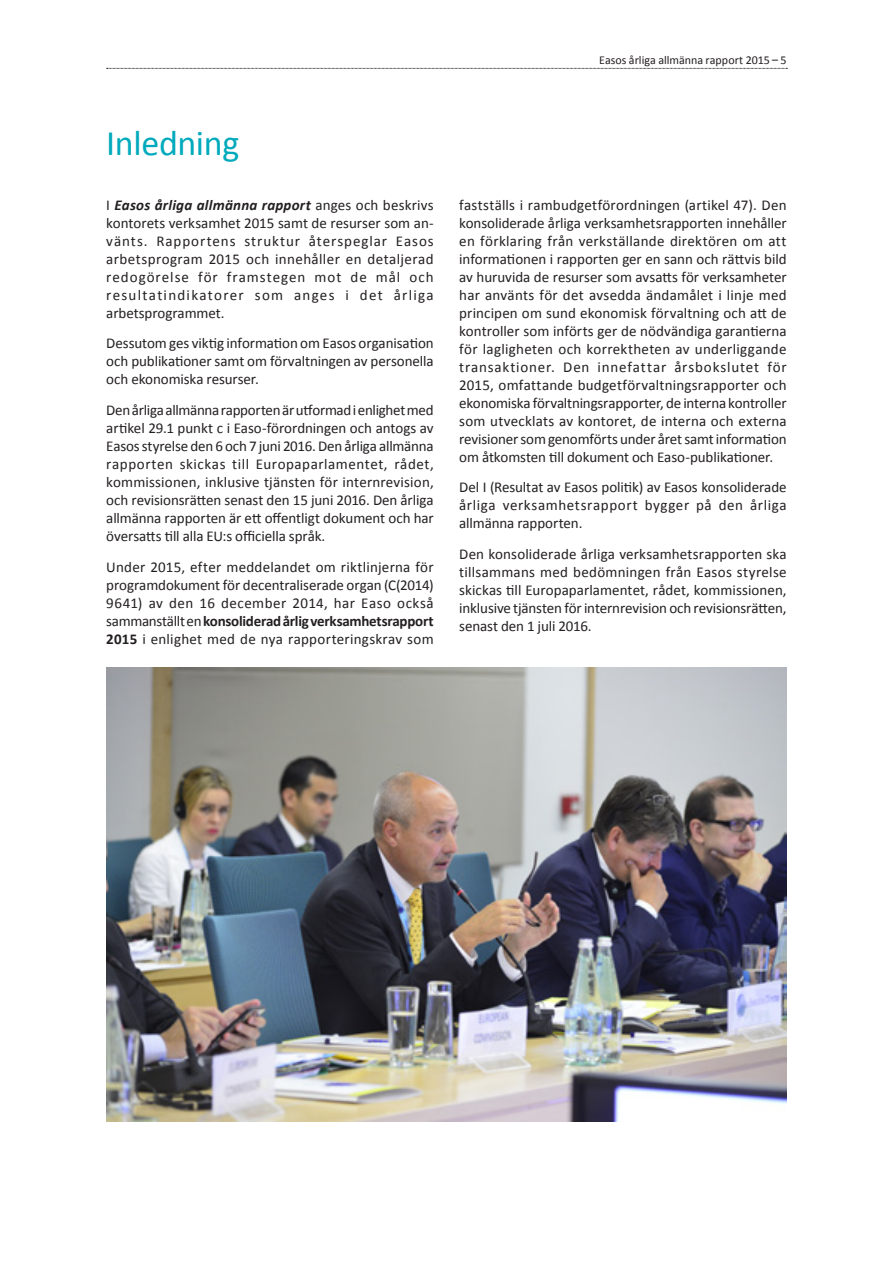
<style>
.page{position:relative;width:893px;height:1263px;background:#fff}
.page>*{position:absolute;margin:0;border:0;box-sizing:border-box;transform-origin:0 0}
.T1{font:36px "Calibri";letter-spacing:-.01em;color:#00aabc}
.body{font:15px/18px "Calibri";letter-spacing:-.005em;color:#231f20;text-align:justify}
.t1{font:12px "Calibri";color:#231f20}
.s1{font-weight:700;font-style:italic}
.s2{font-weight:700}
</style>
<div class="page">
<svg style="left:107px;top:68px;width:680px;height:1px"></svg>
<img style="left:106px;top:668px;width:681px;height:453px">
<p class="T1" style="left:106px;top:120px;width:135px">Inledning</p>
<p class="body" style="left:106px;top:196px;width:329px">I <span class="s1">Easos årliga allmänna rapport</span> anges och beskrivs kontorets verksamhet 2015 samt de resurser som an&shy;vänts. Rapportens struktur återspeglar Easos arbetsprogram 2015 och innehåller en detaljerad redogörelse för framstegen mot de mål och resultatindikatorer som anges i det årliga arbetsprogrammet.</p>
<p class="body" style="left:106px;top:334px;width:329px">Dessutom ges viktig information om Easos organisation och publikationer samt om förvaltningen av personella och ekonomiska resurser.</p>
<p class="body" style="left:106px;top:401px;width:329px">Den årliga allmänna rapporten är utformad ienlighet med artikel 29.1 punkt c i Easo-förordningen och antogs av Easos styrelse den 6 och 7 juni 2016. Den årliga allmänna rapporten skickas till Europaparlamentet, rådet, kommissionen, inklusive tjänsten för internrevision, och revisionsrätten senast den 15 juni 2016. Den årliga allmänna rapporten är ett offentligt dokument och har översatts till alla EU:s officiella språk.</p>
<p class="body" style="left:106px;top:558px;width:329px">Under 2015, efter meddelandet om riktlinjerna för programdokument för decentraliserade organ (C(2014)<br>9641) av den 16 december 2014, har Easo också sammanställt en <span class="s2">konsolideradårligverksamhetsrapport 2015</span> i enlighet med de nya rapporteringskrav som</p>
<p class="t1" style="left:599px;top:52px;width:189px">Easos årliga allmänna rapport 2015 – 5</p>
<p class="body" style="left:459px;top:196px;width:329px">fastställs i rambudgetförordningen (artikel 47). Den konsoliderade årliga verksamhetsrapporten innehåller en förklaring från verkställande direktören om att informationen i rapporten ger en sann och rättvis bild av huruvida de resurser som avsatts för verksamheter har använts för det avsedda ändamålet i linje med principen om sund ekonomisk förvaltning och att de kontroller som införts ger de nödvändiga garantierna för lagligheten och korrektheten av underliggande transaktioner. Den innefattar årsbokslutet för 2015, omfattande budgetförvaltningsrapporter och ekonomiska förvaltningsrapporter, de interna kontroller som utvecklats av kontoret, de interna och externa revisioner som genomförts under året samt information om åtkomsten till dokument och Easo-publikationer.</p>
<p class="body" style="left:459px;top:478px;width:329px">Del I (Resultat av Easos politik) av Easos konsoliderade årliga verksamhetsrapport bygger på den årliga allmänna rapporten.</p>
<p class="body" style="left:459px;top:545px;width:329px">Den konsoliderade årliga verksamhetsrapporten ska tillsammans med bedömningen från Easos styrelse skickas till Europaparlamentet, rådet, kommissionen, inklusive tjänsten för internrevision och revisionsrätten, senast den 1 juli 2016.</p>
</div>
